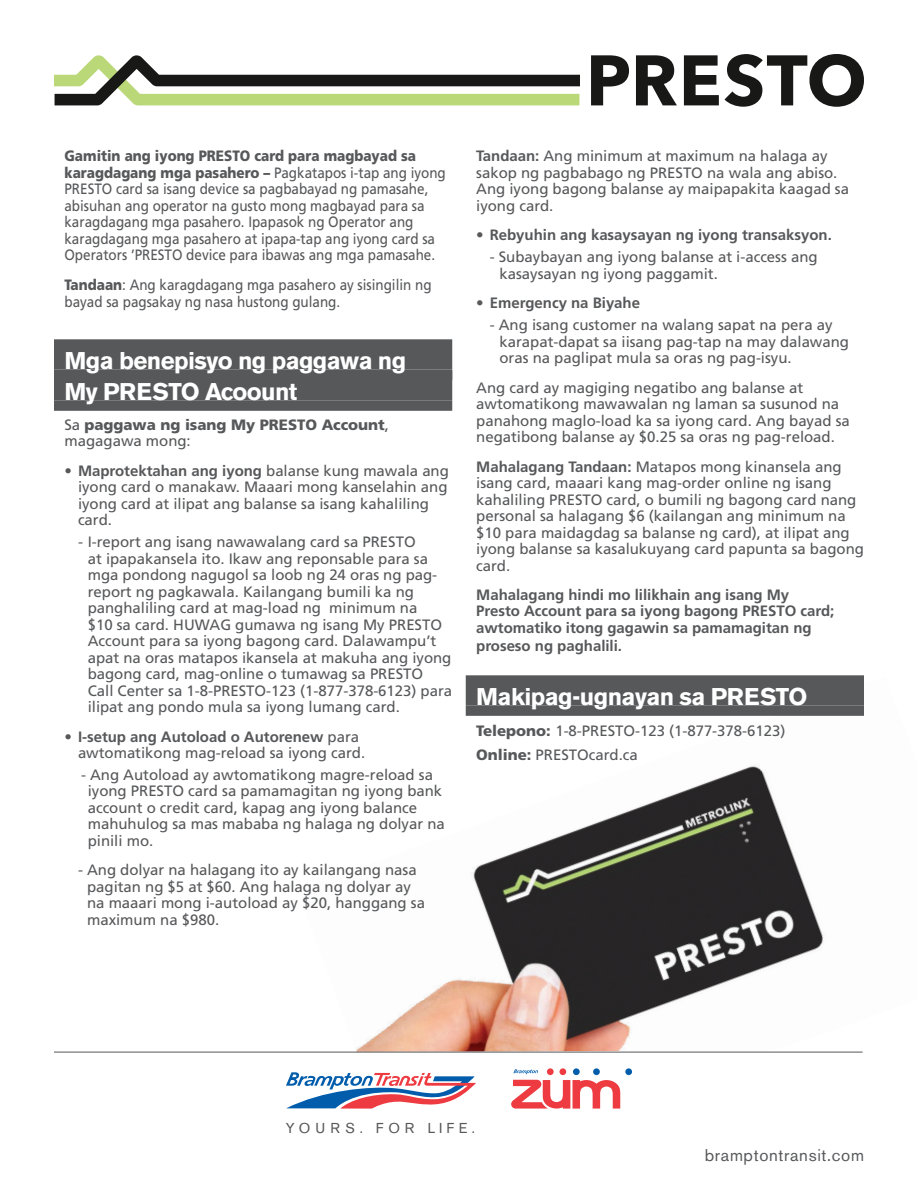
<style>
.page{position:relative;width:918px;height:1188px;background:#fff}
.page>*{position:absolute;margin:0;border:0;box-sizing:border-box;transform-origin:0 0}
.t1{font:700 24px "Akzidenz Grotesk BE";letter-spacing:-.025em;color:#fff}
.t2{font:16.8px "Akzidenz Grotesk BE";letter-spacing:.04em;color:#57585a}
.t3{font:15px/16.5px "Frutiger LT Std";color:#57585a}
.t4{font:15px/16.5px "Frutiger LT Std";color:#57585a;scale:.9 1}
.t5{font:700 15px/16.5px "Frutiger LT Std";color:#57585a}
.t6{font:900 15px/16.5px "Frutiger LT Std";color:#57585a}
.t7{font:14.25px "Akzidenz Grotesk BE";letter-spacing:.33em;color:#57585a}
.s1{font-weight:900}
.s2{font-weight:400}
.s3{font-weight:700}
</style>
<div class="page">
<img style="left:298px;top:677px;width:565px;height:375px">
<svg style="left:54px;top:55px;width:526px;height:50px"></svg>
<svg style="left:591px;top:55px;width:38px;height:50px"></svg>
<svg style="left:636px;top:55px;width:41px;height:50px"></svg>
<svg style="left:684px;top:55px;width:35px;height:50px"></svg>
<svg style="left:725px;top:54px;width:139px;height:53px"></svg>
<div style="left:54px;top:339px;width:398px;height:30px;background:#57585a"></div>
<div style="left:54px;top:369px;width:398px;height:11px;background:#7b7c7d"></div>
<div style="left:54px;top:370px;width:398px;height:30px;background:#57585a"></div>
<div style="left:54px;top:400px;width:398px;height:11px;background:#57585a"></div>
<div style="left:466px;top:675px;width:398px;height:30px;background:#57585a"></div>
<div style="left:466px;top:705px;width:398px;height:11px;background:#57585a"></div>
<hr style="left:54px;top:1052px;width:809px;height:1px;background:#57585a">
<svg style="left:286px;top:1072px;width:190px;height:37px"></svg>
<svg style="left:513px;top:1069px;width:25px;height:5px"></svg>
<div style="left:560px;top:1068px;width:6px;height:7px;background:#ee3a41;border-radius:50%"></div>
<div style="left:547px;top:1068px;width:7px;height:7px;background:#ee3a41;border-radius:50%"></div>
<div style="left:573px;top:1068px;width:7px;height:7px;background:#015dab;border-radius:50%"></div>
<div style="left:593px;top:1068px;width:7px;height:7px;background:#015dab;border-radius:50%"></div>
<div style="left:625px;top:1068px;width:7px;height:7px;background:#015dab;border-radius:50%"></div>
<svg style="left:511px;top:1080px;width:109px;height:29px"></svg>
<p class="t4" style="left:64px;top:148px;width:425px"><span class="s1">Gamitin ang iyong PRESTO card para magbayad sa karagdagang mga pasahero –</span> Pagkatapos i-tap ang iyong PRESTO card sa isang device sa pagbabayad ng pamasahe, abisuhan ang operator na gusto mong magbayad para sa karagdagang mga pasahero. Ipapasok ng Operator ang karagdagang mga pasahero at ipapa-tap ang iyong card sa Operators ’PRESTO device para ibawas ang mga pamasahe.</p>
<p class="t4" style="left:64px;top:277px;width:409px"><span class="s1">Tandaan</span>: Ang karagdagang mga pasahero ay sisingilin ng bayad sa pagsakay ng nasa hustong gulang.</p>
<p class="t1" style="left:64px;top:347px;width:343px">Mga benepisyo ng paggawa ng</p>
<p class="t1" style="left:64px;top:378px;width:234px">My PRESTO Acoount</p>
<p class="t6" style="left:64px;top:416px;width:326px"><span class="s2">Sa</span> paggawa ng isang My PRESTO Account<span class="s2">, magagawa mong:</span></p>
<p class="t3" style="left:78px;top:462px;width:372px;text-indent:-14px">• <span class="s3">Maprotektahan ang iyong</span> balanse kung mawala ang iyong card o manakaw. Maaari mong kanselahin ang iyong card at ilipat ang balanse sa isang kahaliling card.</p>
<p class="t3" style="left:88px;top:534px;width:366px;text-indent:-10px">- I-report ang isang nawawalang card sa PRESTO<br>at ipapakansela ito. Ikaw ang reponsable para sa mga pondong nagugol sa loob ng 24 oras ng pag&shy;report ng pagkawala. Kailangang bumili ka ng panghaliling card at mag-load ng minimum na<br>$10 sa card. HUWAG gumawa ng isang My PRESTO Account para sa iyong bagong card. Dalawampu’t apat na oras matapos ikansela at makuha ang iyong bagong card, mag-online o tumawag sa PRESTO Call Center sa 1-8-PRESTO-123 (1-877-378-6123) para ilipat ang pondo mula sa iyong lumang card.</p>
<p class="t3" style="left:78px;top:728px;width:289px;text-indent:-14px">• <span class="s3">I-setup ang Autoload o Autorenew</span> para awtomatikong mag-reload sa iyong card.</p>
<p class="t3" style="left:88px;top:767px;width:359px;text-indent:-7px">- Ang Autoload ay awtomatikong magre-reload sa iyong PRESTO card sa pamamagitan ng iyong bank account o credit card, kapag ang iyong balance mahuhulog sa mas mababa ng halaga ng dolyar na pinili mo.</p>
<p class="t3" style="left:87px;top:862px;width:339px;text-indent:-9px">- Ang dolyar na halagang ito ay kailangang nasa pagitan ng $5 at $60. Ang halaga ng dolyar ay na maaari mong i-autoload ay $20, hanggang sa maximum na $980.</p>
<p class="t3" style="left:476px;top:148px;width:374px"><span class="s3">Tandaan:</span> Ang minimum at maximum na halaga ay sakop ng pagbabago ng PRESTO na wala ang abiso.<br>Ang iyong bagong balanse ay maipapakita kaagad sa iyong card.</p>
<p class="t5" style="left:476px;top:227px;width:357px"><span class="s2">•</span> Rebyuhin ang kasaysayan ng iyong transaksyon.</p>
<p class="t3" style="left:500px;top:249px;width:320px;text-indent:-10px">- Subaybayan ang iyong balanse at i-access ang kasaysayan ng iyong paggamit.</p>
<p class="t5" style="left:476px;top:295px;width:165px"><span class="s2">•</span> Emergency na Biyahe</p>
<p class="t3" style="left:500px;top:317px;width:351px;text-indent:-10px">- Ang isang customer na walang sapat na pera ay karapat-dapat sa iisang pag-tap na may dalawang oras na paglipat mula sa oras ng pag-isyu.</p>
<p class="t3" style="left:476px;top:379px;width:375px">Ang card ay magiging negatibo ang balanse at awtomatikong mawawalan ng laman sa susunod na panahong maglo-load ka sa iyong card. Ang bayad sa negatibong balanse ay $0.25 sa oras ng pag-reload.</p>
<p class="t3" style="left:476px;top:458px;width:389px"><span class="s3">Mahalagang Tandaan:</span> Matapos mong kinansela ang isang card, maaari kang mag-order online ng isang kahaliling PRESTO card, o bumili ng bagong card nang personal sa halagang $6 (kailangan ang minimum na $10 para maidagdag sa balanse ng card), at ilipat ang iyong balanse sa kasalukuyang card papunta sa bagong card.</p>
<p class="t5" style="left:476px;top:587px;width:360px">Mahalagang hindi mo lilikhain ang isang My<br>Presto Account para sa iyong bagong PRESTO card; awtomatiko itong gagawin sa pamamagitan ng</p>
<p class="t5" style="left:476px;top:638px;width:147px">proseso ng paghalili.</p>
<p class="t1" style="left:476px;top:683px;width:333px">Makipag-ugnayan sa PRESTO</p>
<p class="t3" style="left:476px;top:723px;width:311px"><span class="s1">Telepono:</span> 1-8-PRESTO-123 (1-877-378-6123)</p>
<p class="t3" style="left:476px;top:746px;width:163px"><span class="s1">Online:</span> PRESTOcard.ca</p>
<p class="t7" style="left:286px;top:1120px;width:191px">YOURS. FOR LIFE.</p>
<p class="t2" style="left:705px;top:1145px;width:161px">bramptontransit.com</p>
</div>
